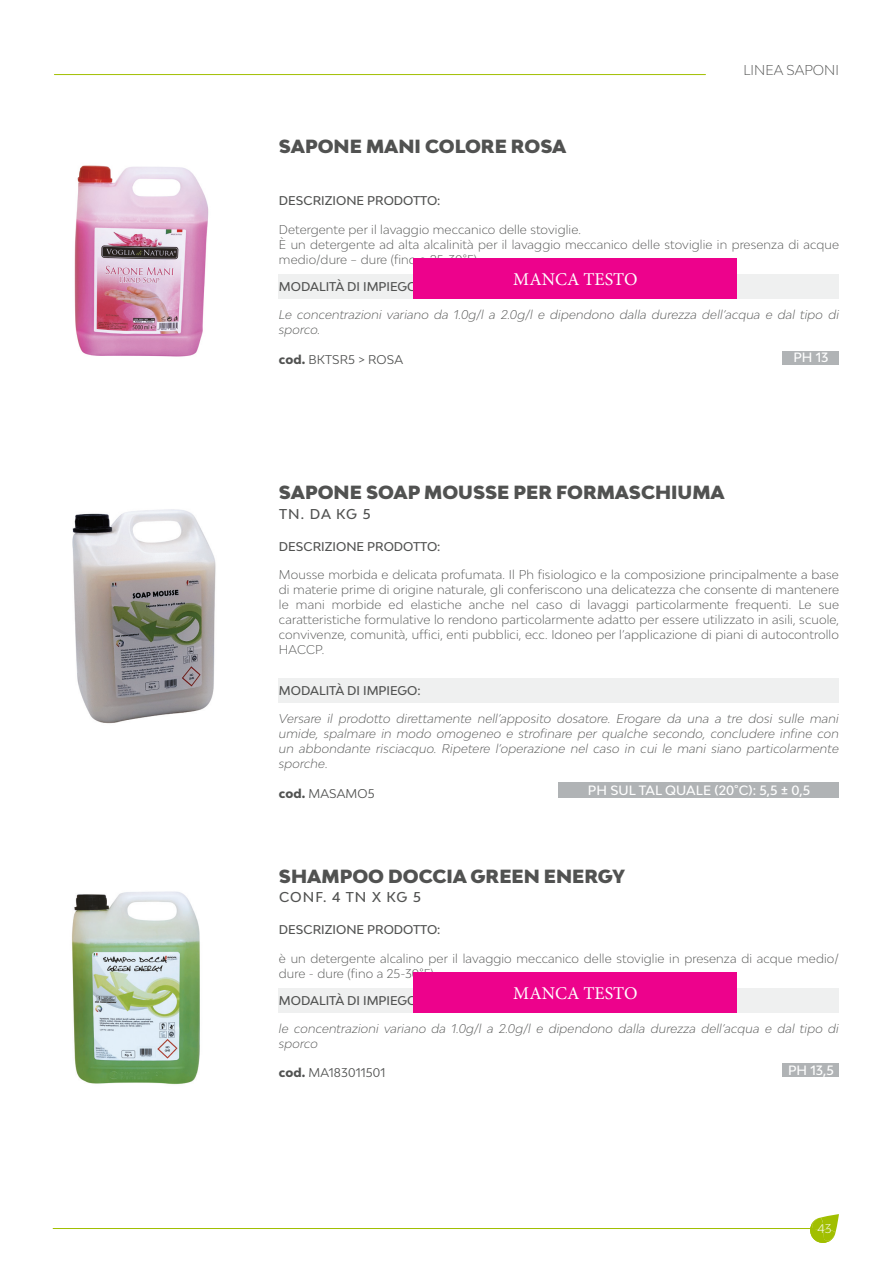
<style>
.page{position:relative;width:893px;height:1263px;background:#fff}
.page>*{position:absolute;margin:0;border:0;box-sizing:border-box;transform-origin:0 0}
.t1{font:900 18px "Bw Modelica";color:#515251}
.t2{font:18px "Minion Pro";color:#fff}
.t3{font:500 13.5px "Bw Modelica";letter-spacing:.08em;color:#515251}
.t4{font:300 13.5px "Bw Modelica";color:#515251}
.t5{font:500 12.75px "Bw Modelica";letter-spacing:.01em;color:#fff}
.t6{font:300 12px/15px "Bw Modelica";letter-spacing:.01em;color:#515251}
.t7{font:italic 300 12px/15px "Bw Modelica";letter-spacing:.01em;color:#515251}
.t8{font:500 12px "Bw Modelica";color:#515251}
.t9{font:12px "Bw Modelica";letter-spacing:.01em;color:#515251}
.t10{font:300 12px "Bw Modelica";color:#fff}
.s1{font-weight:800}
</style>
<div class="page">
<hr style="left:53px;top:1228px;width:764px;height:1px;background:#a1bf00">
<svg style="left:810px;top:1214px;width:29px;height:29px"></svg>
<hr style="left:54px;top:74px;width:651px;height:1px;background:#a1bf00">
<div style="left:279px;top:274px;width:560px;height:25px;background:#eff0f0"></div>
<img style="left:74px;top:165px;width:135px;height:192px">
<div style="left:414px;top:258px;width:323px;height:41px;background:#ed028c"></div>
<div style="left:783px;top:351px;width:56px;height:13px;background:#b0b3b5"></div>
<div style="left:279px;top:988px;width:560px;height:24px;background:#eff0f0"></div>
<img style="left:72px;top:891px;width:128px;height:194px">
<div style="left:414px;top:972px;width:323px;height:40px;background:#ed028c"></div>
<div style="left:783px;top:1063px;width:56px;height:13px;background:#b0b3b5"></div>
<div style="left:279px;top:678px;width:560px;height:24px;background:#eff0f0"></div>
<img style="left:72px;top:509px;width:144px;height:215px">
<div style="left:559px;top:782px;width:280px;height:16px;background:#b0b3b5"></div>
<p class="t1" style="left:279px;top:135px;width:289px">SAPONE MANI COLORE ROSA</p>
<p class="t4" style="left:743px;top:61px;width:97px">LINEA SAPONI</p>
<p class="t8" style="left:279px;top:193px;width:163px">DESCRIZIONE PRODOTTO:</p>
<p class="t6" style="left:279px;top:221px;width:303px">Detergente per il lavaggio meccanico delle stoviglie.</p>
<p class="t6" style="left:279px;top:236px;width:562px">È un detergente ad alta alcalinità per il lavaggio meccanico delle stoviglie in presenza di acque medio/dure – dure (fino a 25-30°F).</p>
<p class="t8" style="left:279px;top:278px;width:143px">MODALITÀ DI IMPIEGO:</p>
<p class="t7" style="left:279px;top:307px;width:562px">Le concentrazioni variano da 1.0g/l a 2.0g/l e dipendono dalla durezza dell’acqua e dal tipo di sporco.</p>
<p class="t9" style="left:279px;top:352px;width:126px"><span class="s1">cod.</span> BKTSR5 &gt; ROSA</p>
<p class="t2" style="left:513px;top:267px;width:126px">MANCA TESTO</p>
<p class="t5" style="left:793px;top:349px;width:37px">PH 13</p>
<p class="t1" style="left:279px;top:481px;width:447px">SAPONE SOAP MOUSSE PER FORMASCHIUMA</p>
<p class="t3" style="left:279px;top:505px;width:93px">TN. DA KG 5</p>
<p class="t8" style="left:279px;top:538px;width:163px">DESCRIZIONE PRODOTTO:</p>
<p class="t6" style="left:279px;top:567px;width:562px;text-align:justify">Mousse morbida e delicata profumata. Il Ph fisiologico e la composizione principalmente a base di materie prime di origine naturale, gli conferiscono una delicatezza che consente di mantenere le mani morbide ed elastiche anche nel caso di lavaggi particolarmente frequenti. Le sue caratteristiche formulative lo rendono particolarmente adatto per essere utilizzato in asili, scuole, convivenze, comunità, uffici, enti pubblici, ecc. Idoneo per l’applicazione di piani di autocontrollo HACCP.</p>
<p class="t8" style="left:279px;top:682px;width:143px">MODALITÀ DI IMPIEGO:</p>
<p class="t7" style="left:279px;top:711px;width:562px;text-align:justify">Versare il prodotto direttamente nell’apposito dosatore. Erogare da una a tre dosi sulle mani umide, spalmare in modo omogeneo e strofinare per qualche secondo, concludere infine con un abbondante risciacquo. Ripetere l’operazione nel caso in cui le mani siano particolarmente sporche.</p>
<p class="t9" style="left:279px;top:786px;width:97px"><span class="s1">cod.</span> MASAMO5</p>
<p class="t5" style="left:588px;top:782px;width:224px">PH SUL TAL QUALE (20°C): 5,5 ± 0,5</p>
<p class="t1" style="left:279px;top:864px;width:348px">SHAMPOO DOCCIA GREEN ENERGY</p>
<p class="t3" style="left:279px;top:888px;width:143px">CONF. 4 TN X KG 5</p>
<p class="t8" style="left:279px;top:922px;width:163px">DESCRIZIONE PRODOTTO:</p>
<p class="t6" style="left:279px;top:950px;width:562px">è un detergente alcalino per il lavaggio meccanico delle stoviglie in presenza di acque medio/ dure - dure (fino a 25-30°F).</p>
<p class="t8" style="left:279px;top:992px;width:143px">MODALITÀ DI IMPIEGO:</p>
<p class="t7" style="left:279px;top:1021px;width:561px">le concentrazioni variano da 1.0g/l a 2.0g/l e dipendono dalla durezza dell’acqua e dal tipo di sporco</p>
<p class="t9" style="left:279px;top:1064px;width:108px"><span class="s1">cod.</span> MA183011501</p>
<p class="t2" style="left:513px;top:981px;width:126px">MANCA TESTO</p>
<p class="t5" style="left:788px;top:1062px;width:47px">PH 13,5</p>
<p class="t10" style="left:818px;top:1221px;width:15px">43</p>
</div>
